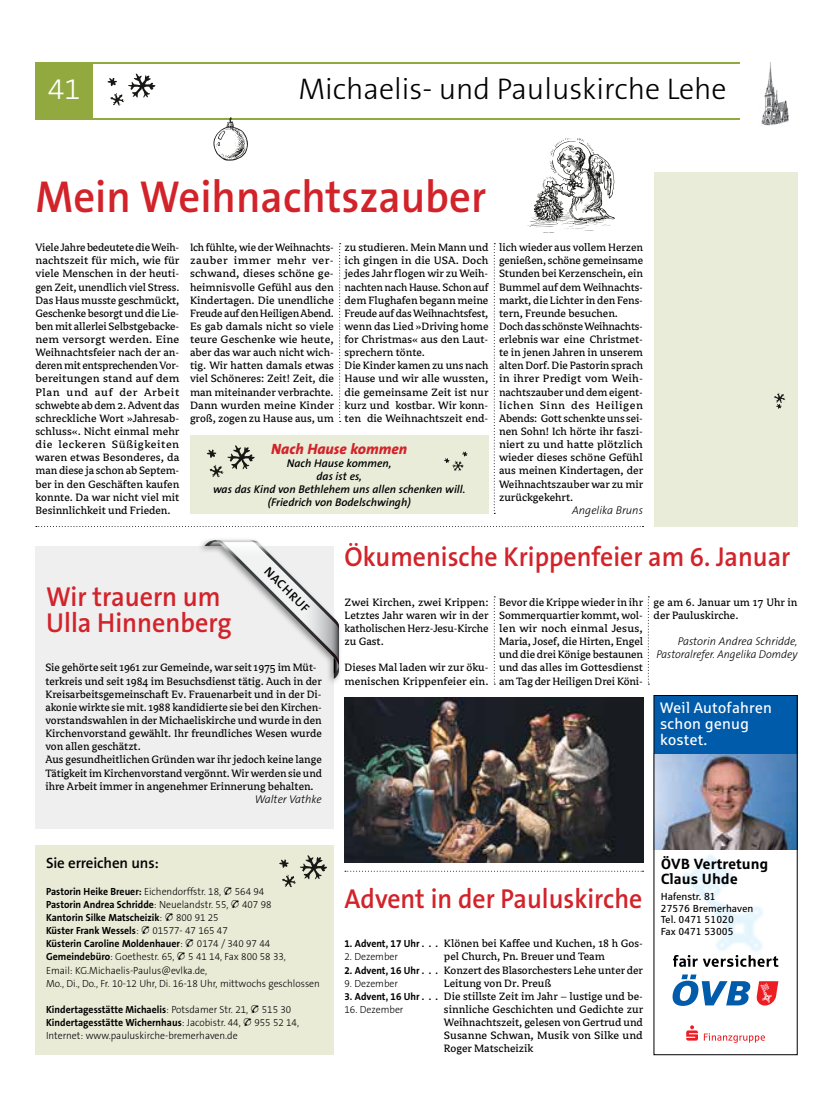
<style>
.page{position:relative;width:833px;height:1117px;background:#fff}
.page>*{position:absolute;margin:0;border:0;box-sizing:border-box;transform-origin:0 0}
.t1{font:600 45px "The Sans B6";color:#d2232a;scale:.95 1}
.t2{font:300 30px "The Sans B3";color:#000}
.t3{font:300 30px "The Sans B3";color:#fff}
.t4{font:600 27.5px "The Sans B6";color:#d2232a;scale:.94 1}
.t5{font:600 27.5px/26.2px "The Sans B6";color:#d2232a;scale:.95 1}
.t6{font:15.25px/16px "Sparkasse Rg";letter-spacing:.01em;color:#fff}
.t7{font:600 15px "The Sans B6";letter-spacing:-.01em;color:#000}
.t8{font:italic 800 15px "The Sans B8";color:#d2232a}
.t9{font:700 14.75px/15.5px "Sparkasse Rg";color:#000}
.t10{font:600 12.5px "The Sans B6";color:#000}
.t11{font:11.88px/13.1px "Avance";color:#000}
.t12{font:italic 600 11.25px/13.1px "The Sans B6";color:#000;text-align:center}
.t13{font:italic 300 11.25px/13.1px "The Sans B3";color:#000;text-align:right}
.t14{font:700 10.38px/13.1px "The Sans B7";color:#000;scale:.95 1}
.t15{font:300 10.38px/13.1px "The Sans B3";color:#000;scale:.95 1}
.t16{font:10.12px/11.9px "Sparkasse Rg";color:#000}
.s1{font-family:"The Sans B7";font-weight:700}
.s2{font-family:"European Pi Three";font-weight:400;font-size:11.25px}
.s3{font-family:"The Sans B3";font-weight:300}
</style>
<div class="page">
<svg style="left:653px;top:1054px;width:144px;height:2px"></svg>
<img style="left:672px;top:849px;width:107px;height:102px">
<svg style="left:672px;top:974px;width:78px;height:31px"></svg>
<svg style="left:756px;top:981px;width:22px;height:24px"></svg>
<svg style="left:673px;top:955px;width:24px;height:11px"></svg>
<svg style="left:703px;top:955px;width:75px;height:11px"></svg>
<svg style="left:704px;top:1033px;width:61px;height:9px"></svg>
<svg style="left:686px;top:1025px;width:12px;height:15px"></svg>
<img style="left:655px;top:753px;width:140px;height:96px">
<div style="left:653px;top:695px;width:144px;height:58px;background:#005baa"></div>
<img style="left:344px;top:697px;width:299px;height:165px">
<svg style="left:527px;top:138px;width:88px;height:95px"></svg>
<div style="left:653px;top:172px;width:144px;height:355px;background:#eaecda"></div>
<div style="left:35px;top:844px;width:299px;height:210px;background:#e9ebd7"></div>
<div style="left:35px;top:545px;width:299px;height:165px;background:#efeff0"></div>
<div style="left:35px;top:710px;width:299px;height:118px;background:#efeff0"></div>
<div style="left:197px;top:536px;width:145px;height:150px;background:#000;opacity:.4"></div>
<div style="left:190px;top:435px;width:298px;height:78px;background:#eaecda"></div>
<svg style="left:339px;top:243px;width:2px;height:179px"></svg>
<svg style="left:494px;top:243px;width:1px;height:271px"></svg>
<svg style="left:494px;top:596px;width:1px;height:88px"></svg>
<svg style="left:648px;top:596px;width:1px;height:88px"></svg>
<svg style="left:36px;top:526px;width:607px;height:1px"></svg>
<svg style="left:345px;top:870px;width:298px;height:1px"></svg>
<div style="left:35px;top:62px;width:58px;height:57px;background:#91a93e"></div>
<hr style="left:35px;top:62px;width:705px;height:2px;background:#91a93e">
<hr style="left:35px;top:118px;width:705px;height:1px;background:#91a93e">
<img style="left:761px;top:62px;width:28px;height:64px">
<svg style="left:207px;top:445px;width:48px;height:32px"></svg>
<svg style="left:444px;top:451px;width:23px;height:20px"></svg>
<svg style="left:774px;top:393px;width:11px;height:16px"></svg>
<svg style="left:279px;top:855px;width:48px;height:32px"></svg>
<svg style="left:107px;top:74px;width:48px;height:32px"></svg>
<svg style="left:213px;top:117px;width:35px;height:44px"></svg>
<svg style="left:205px;top:540px;width:134px;height:138px"></svg>
<h2 class="t3" style="left:48px;top:74px;width:35px">41</h2>
<h2 class="t2" style="left:298px;top:74px;width:430px">Michaelis- und Pauluskirche Lehe</h2>
<h1 class="t1" style="left:35px;top:173px;width:476px">Mein Weihnachtszauber</h1>
<p class="t11" style="left:35px;top:241px;width:145px;text-align:justify">Viele Jahre bedeutete die Weih&shy;nachtszeit für mich, wie für viele Menschen in der heuti&shy;gen Zeit, unendlich viel Stress.<br>Das Haus musste geschmückt, Geschenke besorgt und die Lie&shy;ben mit allerlei Selbstgebacke&shy;nem versorgt werden. Eine Weihnachtsfeier nach der an&shy;deren mit entsprechenden Vor&shy;bereitungen stand auf dem Plan und auf der Arbeit schwebte ab dem 2. Advent das schreckliche Wort »Jahresab&shy;schluss«. Nicht einmal mehr die leckeren Süßigkeiten waren etwas Besonderes, da man diese ja schon ab Septem&shy;ber in den Geschäften kaufen konnte. Da war nicht viel mit Besinnlichkeit und Frieden.</p>
<p class="t11" style="left:190px;top:241px;width:145px;text-align:justify">Ich fühlte, wie der Weihnachts&shy;zauber immer mehr ver&shy;schwand, dieses schöne ge&shy;heimnisvolle Gefühl aus den Kindertagen. Die unendliche Freude auf den Heiligen Abend.<br>Es gab damals nicht so viele teure Geschenke wie heute, aber das war auch nicht wich&shy;tig. Wir hatten damals etwas viel Schöneres: Zeit! Zeit, die man miteinander verbrachte.<br>Dann wurden meine Kinder groß, zogen zu Hause aus, um</p>
<p class="t11" style="left:344px;top:241px;width:145px">zu studieren. Mein Mann und ich gingen in die USA. Doch jedes Jahr flogen wir zu Weih&shy;nachten nach Hause. Schon auf dem Flughafen begann meine<br>Freude auf das Weihnachtsfest, wenn das Lied »Driving home for Christmas« aus den Laut&shy;sprechern tönte.<br>Die Kinder kamen zu uns nach<br>Hause und wir alle wussten, die gemeinsame Zeit ist nur kurz und kostbar. Wir konn&shy;ten die Weihnachtszeit end-</p>
<p class="t11" style="left:499px;top:241px;width:145px">lich wieder aus vollem Herzen genießen, schöne gemeinsame<br>Stunden bei Kerzenschein, ein<br>Bummel auf dem Weihnachts&shy;markt, die Lichter in den Fens&shy;tern, Freunde besuchen.<br>Doch das schönste Weihnachts&shy;erlebnis war eine Christmet&shy;te in jenen Jahren in unserem alten Dorf. Die Pastorin sprach in ihrer Predigt vom Weih&shy;nachtszauber und dem eigent&shy;lichen Sinn des Heiligen<br>Abends: Gott schenkte uns sei&shy;nen Sohn! Ich hörte ihr faszi&shy;niert zu und hatte plötzlich wieder dieses schöne Gefühl aus meinen Kindertagen, der<br>Weihnachtszauber war zu mir zurückgekehrt.</p>
<p class="t8" style="left:271px;top:440px;width:137px">Nach Hause kommen</p>
<p class="t12" style="left:213px;top:457px;width:254px">Nach Hause kommen,<br>das ist es,<br>was das Kind von Bethlehem uns allen schenken will. (Friedrich von Bodelschwingh)</p>
<p class="t13" style="left:572px;top:504px;width:72px">Angelika Bruns</p>
<h3 class="t5" style="left:46px;top:584px;width:197px">Wir trauern um<br>Ulla Hinnenberg</h3>
<p class="t10" style="left:271px;top:564px;width:18px;rotate:45deg">Nachr</p>
<p class="t11" style="left:45px;top:661px;width:278px">Sie gehörte seit 1961 zur Gemeinde, war seit 1975 im Müt&shy;terkreis und seit 1984 im Besuchsdienst tätig. Auch in der Kreisarbeitsgemeinschaft Ev. Frauenarbeit und in der Di&shy;akonie wirkte sie mit. 1988 kandidierte sie bei den Kirchen&shy;vorstandswahlen in der Michaeliskirche und wurde in den Kirchenvorstand gewählt. Ihr freundliches Wesen wurde von allen geschätzt.<br>Aus gesundheitlichen Gründen war ihr jedoch keine lange Tätigkeit im Kirchenvorstand vergönnt. Wir werden sie und ihre Arbeit immer in angenehmer Erinnerung behalten.</p>
<p class="t13" style="left:255px;top:792px;width:68px">Walter Vathke</p>
<p class="t7" style="left:46px;top:855px;width:114px">Sie erreichen uns:</p>
<p class="t15" style="left:46px;top:884px;width:231px"><span class="s1">Pastorin Heike Breuer:</span> Eichendorffstr. 18, <span class="s2">T</span> 564 94</p>
<p class="t14" style="left:46px;top:897px;width:239px">Pastorin Andrea Schridde<span class="s3">: Neuelandstr. 55,</span> <span class="s2">T</span> <span class="s3">407 98<br></span>Kantorin Silke Matscheizik<span class="s3">:</span> <span class="s2">T</span> <span class="s3">800 91 25<br></span>Küster Frank Wessels<span class="s3">:</span> <span class="s2">T</span> <span class="s3">01577- 47 165 47<br></span>Küsterin Caroline Moldenhauer<span class="s3">:</span> <span class="s2">T</span> <span class="s3">0174 / 340 97 44</span></p>
<p class="t15" style="left:46px;top:950px;width:290px"><span class="s1">Gemeindebüro</span>: Goethestr. 65, <span class="s2">T</span> 5 41 14, Fax 800 58 33,<br>Email: KG.Michaelis-Paulus@evlka.de,<br>Mo., Di., Do., Fr. 10-12 Uhr, Di. 16-18 Uhr, mittwochs geschlossen</p>
<p class="t14" style="left:46px;top:1002px;width:268px">Kindertagesstätte Michaelis<span class="s3">: Potsdamer Str. 21,</span> <span class="s2">T</span> <span class="s3">515 30<br></span>Kindertagesstätte Wichernhaus<span class="s3">: Jacobistr. 44,</span> <span class="s2">T</span> <span class="s3">955 52 14,</span></p>
<p class="t15" style="left:46px;top:1029px;width:203px">Internet: www.pauluskirche-bremerhaven.de</p>
<h3 class="t4" style="left:344px;top:542px;width:476px">Ökumenische Krippenfeier am 6. Januar</h3>
<p class="t11" style="left:344px;top:595px;width:145px;text-align:justify">Zwei Kirchen, zwei Krippen:<br>Letztes Jahr waren wir in der katholischen Herz-Jesu-Kirche zu Gast.</p>
<p class="t11" style="left:344px;top:661px;width:145px">Dieses Mal laden wir zur öku&shy;menischen Krippenfeier ein.</p>
<p class="t11" style="left:499px;top:595px;width:145px;text-align:justify">Bevor die Krippe wieder in ihr Sommerquartier kommt, wol&shy;len wir noch einmal Jesus, Maria, Josef, die Hirten, Engel und die drei Könige bestaunen und das alles im Gottesdienst am Tag der Heiligen Drei Köni-</p>
<p class="t11" style="left:653px;top:595px;width:145px">ge am 6. Januar um 17 Uhr in der Pauluskirche.</p>
<p class="t13" style="left:656px;top:635px;width:142px">Pastorin Andrea Schridde,<br>Pastoralrefer. Angelika Domdey</p>
<p class="t6" style="left:660px;top:699px;width:113px">Weil Autofahren schon genug kostet.</p>
<h3 class="t4" style="left:344px;top:884px;width:318px">Advent in der Pauluskirche</h3>
<p class="t11" style="left:444px;top:937px;width:201px">Klönen bei Kaffee und Kuchen, 18 h Gos&shy;pel Church, Pn. Breuer und Team Konzert des Blasorchesters Lehe unter der Leitung von Dr. Preuß<br>Die stillste Zeit im Jahr – lustige und be&shy;sinnliche Geschichten und Gedichte zur Weihnachtszeit, gelesen von Gertrud und Susanne Schwan, Musik von Silke und Roger Matscheizik</p>
<p class="t14" style="left:344px;top:937px;width:81px">1. Advent, 17 Uhr</p>
<p class="t15" style="left:344px;top:950px;width:58px">2. Dezember</p>
<p class="t14" style="left:344px;top:963px;width:81px">2. Advent, 16 Uhr</p>
<p class="t15" style="left:344px;top:976px;width:58px">9. Dezember</p>
<p class="t14" style="left:344px;top:989px;width:81px">3. Advent, 16 Uhr</p>
<p class="t15" style="left:344px;top:1003px;width:63px">16. Dezember</p>
<p class="t9" style="left:661px;top:855px;width:109px">ÖVB Vertretung<br>Claus Uhde</p>
<p class="t16" style="left:661px;top:889px;width:94px">Hafenstr. 81<br>27576 Bremerhaven<br>Tel. 0471 51020<br>Fax 0471 53005</p>
</div>
